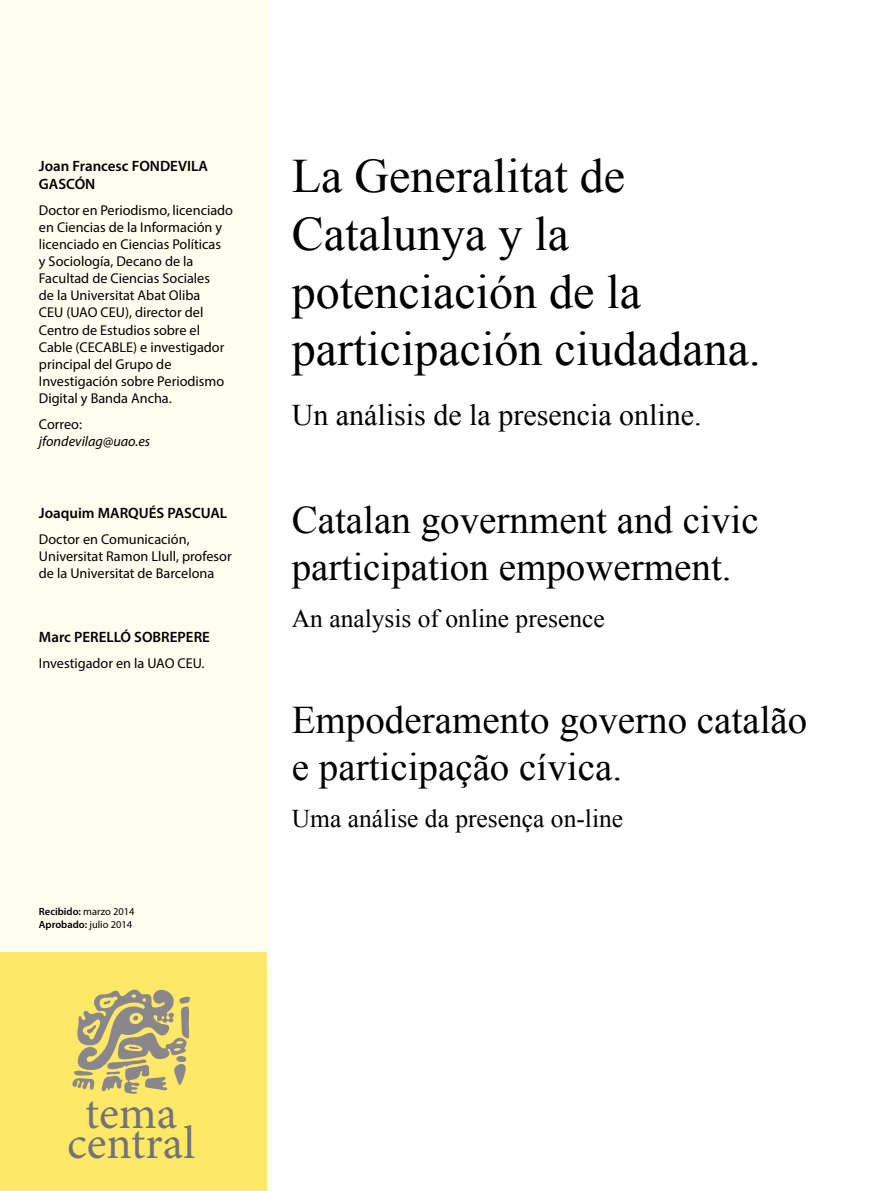
<style>
.page{position:relative;width:893px;height:1191px;background:#fff}
.page>*{position:absolute;margin:0;border:0;box-sizing:border-box;transform-origin:0 0}
.t1{font:48px/57.6px "Times New Roman";color:#000}
.t2{font:46.5px "Minion Pro";color:#727277}
.t3{font:39px/46.8px "Times New Roman";color:#000}
.t4{font:30px "Times New Roman";color:#000}
.t5{font:25.5px "Times New Roman";color:#000}
.t6{font:600 15px/18px "Myriad Pro";color:#000}
.t7{font:14.25px/17.1px "Myriad Pro";color:#000}
.t8{font:italic 14.25px "Myriad Pro";color:#000}
.t9{font:600 10.5px/12.6px "Myriad Pro";color:#000}
.s1{font-weight:400}
</style>
<div class="page">
<div style="left:0;top:0;width:267px;height:969px;background:#fffdef"></div>
<div style="left:0;top:952px;width:266px;height:239px;background:#fde867"></div>
<svg style="left:72px;top:989px;width:118px;height:105px"></svg>
<p class="t6" style="left:39px;top:157px;width:171px">Joan Francesc FONDEVILA<br>GASCÓN</p>
<p class="t7" style="left:39px;top:201px;width:196px">Doctor en Periodismo, licenciado en Ciencias de la Información y licenciado en Ciencias Políticas<br>y Sociología, Decano de la<br>Facultad de Ciencias Sociales<br>de la Universitat Abat Oliba<br>CEU (UAO CEU), director del<br>Centro de Estudios sobre el<br>Cable (CECABLE) e investigador principal del Grupo de<br>Investigación sobre Periodismo<br>Digital y Banda Ancha.</p>
<p class="t7" style="left:39px;top:415px;width:45px">Correo:</p>
<p class="t8" style="left:39px;top:432px;width:113px">jfondevilag@uao.es</p>
<p class="t6" style="left:39px;top:504px;width:190px">Joaquim MARQUÉS PASCUAL</p>
<p class="t7" style="left:39px;top:530px;width:194px">Doctor en Comunicación,<br>Universitat Ramon Llull, profesor de la Universitat de Barcelona</p>
<p class="t6" style="left:39px;top:627px;width:172px">Marc PERELLÓ SOBREPERE</p>
<p class="t7" style="left:39px;top:654px;width:167px">Investigador en la UAO CEU.</p>
<p class="t9" style="left:39px;top:905px;width:97px">Recibido: <span class="s1">marzo 2014<br></span>Aprobado: <span class="s1">julio 2014</span></p>
<h1 class="t1" style="left:292px;top:146px;width:471px">La Generalitat de<br>Catalunya y la potenciación de la participación ciudadana.</h1>
<h3 class="t4" style="left:292px;top:394px;width:411px">Un análisis de la presencia online.</h3>
<h3 class="t3" style="left:292px;top:495px;width:468px">Catalan government and civic participation empowerment.</h3>
<h3 class="t5" style="left:292px;top:601px;width:315px">An analysis of online presence</h3>
<h3 class="t3" style="left:292px;top:695px;width:517px">Empoderamento governo catalão e participação cívica.</h3>
<h3 class="t5" style="left:292px;top:801px;width:333px">Uma análise da presença on-line</h3>
<h2 class="t2" style="left:85px;top:1082px;width:93px">tema</h2>
<h2 class="t2" style="left:67px;top:1112px;width:129px">central</h2>
</div>
